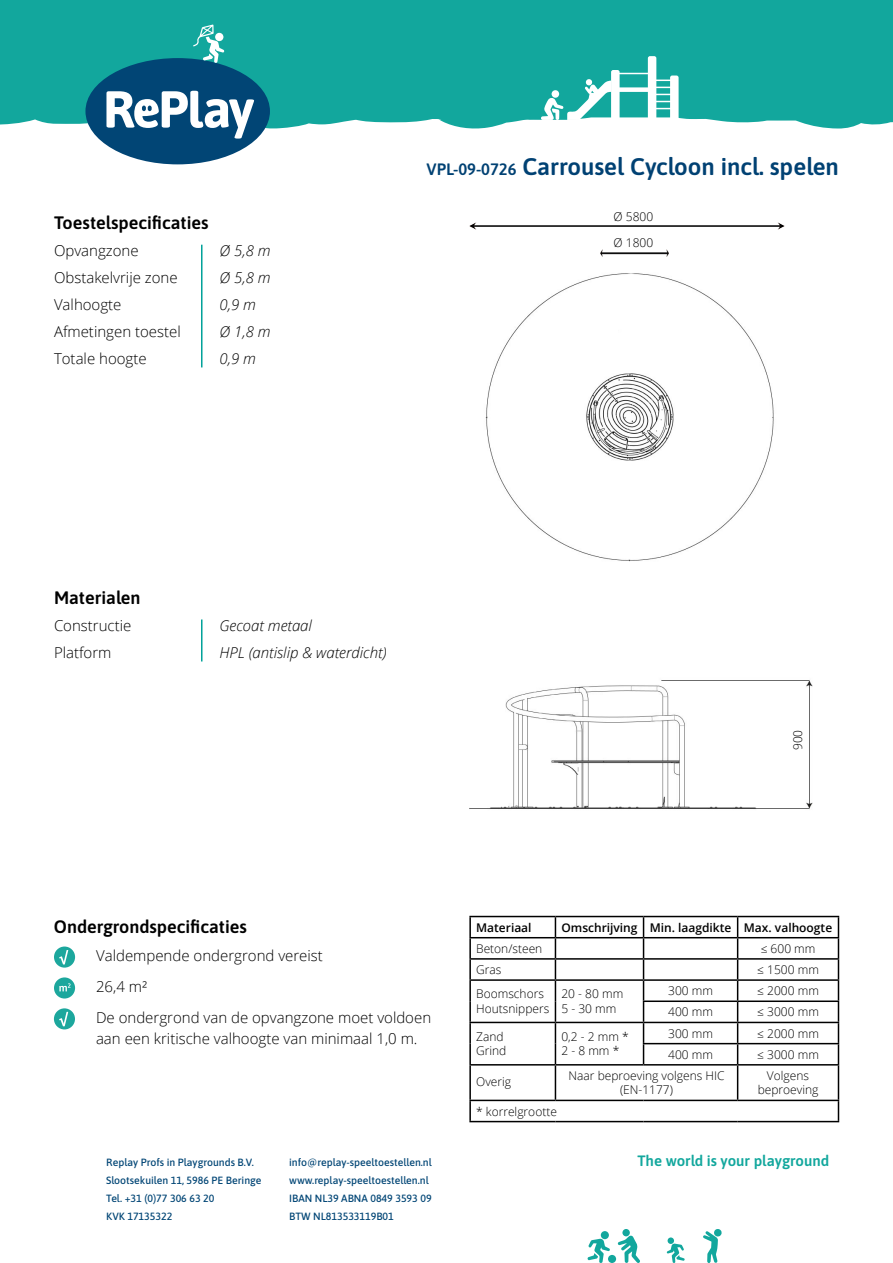
<style>
.page{position:relative;width:893px;height:1263px;background:#fff}
.page>*{position:absolute;margin:0;border:0;box-sizing:border-box;transform-origin:0 0}
.t1{font:600 24px "Asap";color:#004173}
.t2{font:600 18px "Asap";color:#000}
.t3{font:300 15px/27px "Open Sans";color:#000}
.t4{font:italic 300 15px "Open Sans";color:#000}
.t5{font:600 15px "Asap";color:#12a79d}
.t6{font:300 12px/14.4px "Open Sans";color:#000}
.t7{font:600 12px "Open Sans";color:#000}
.t8{font:500 10.5px/18px "Asap";color:#014575}
.s1{font-size:16.5px}
</style>
<div class="page">
<hr style="left:469px;top:916px;width:86px;height:1px;background:#000">
<hr style="left:469px;top:917px;width:2px;height:20px;background:#000">
<hr style="left:555px;top:916px;width:88px;height:1px;background:#000">
<hr style="left:644px;top:916px;width:94px;height:1px;background:#000">
<hr style="left:738px;top:916px;width:101px;height:1px;background:#000">
<hr style="left:469px;top:937px;width:86px;height:1px;background:#000">
<hr style="left:469px;top:938px;width:2px;height:20px;background:#000">
<hr style="left:555px;top:937px;width:88px;height:1px;background:#000">
<hr style="left:644px;top:937px;width:94px;height:1px;background:#000">
<hr style="left:738px;top:937px;width:101px;height:1px;background:#000">
<hr style="left:469px;top:958px;width:86px;height:2px;background:#000">
<svg style="left:469px;top:960px;width:2px;height:19px"></svg>
<hr style="left:555px;top:958px;width:88px;height:2px;background:#000">
<hr style="left:644px;top:958px;width:94px;height:2px;background:#000">
<hr style="left:738px;top:958px;width:101px;height:2px;background:#000">
<hr style="left:469px;top:979px;width:86px;height:2px;background:#000">
<hr style="left:469px;top:981px;width:2px;height:20px;background:#000">
<hr style="left:555px;top:979px;width:88px;height:2px;background:#000">
<hr style="left:644px;top:979px;width:94px;height:2px;background:#000">
<hr style="left:738px;top:979px;width:101px;height:2px;background:#000">
<hr style="left:469px;top:1001px;width:2px;height:21px;background:#000">
<hr style="left:643px;top:1000px;width:95px;height:2px;background:#000">
<hr style="left:738px;top:1000px;width:101px;height:2px;background:#000">
<hr style="left:469px;top:1022px;width:86px;height:1px;background:#000">
<hr style="left:469px;top:1023px;width:2px;height:21px;background:#000">
<hr style="left:555px;top:1022px;width:88px;height:1px;background:#000">
<hr style="left:644px;top:1022px;width:94px;height:1px;background:#000">
<hr style="left:738px;top:1022px;width:101px;height:1px;background:#000">
<hr style="left:469px;top:1044px;width:2px;height:20px;background:#000">
<svg style="left:555px;top:917px;width:1px;height:147px"></svg>
<hr style="left:643px;top:1043px;width:95px;height:1px;background:#000">
<svg style="left:643px;top:917px;width:1px;height:147px"></svg>
<hr style="left:738px;top:1043px;width:101px;height:1px;background:#000">
<svg style="left:737px;top:917px;width:1px;height:147px"></svg>
<svg style="left:838px;top:917px;width:1px;height:147px"></svg>
<hr style="left:469px;top:1064px;width:86px;height:1px;background:#000">
<hr style="left:469px;top:1065px;width:2px;height:35px;background:#000">
<hr style="left:555px;top:1064px;width:88px;height:1px;background:#000">
<hr style="left:555px;top:1065px;width:1px;height:35px;background:#000">
<hr style="left:644px;top:1064px;width:94px;height:1px;background:#000">
<hr style="left:738px;top:1064px;width:101px;height:1px;background:#000">
<hr style="left:737px;top:1065px;width:1px;height:35px;background:#000">
<hr style="left:838px;top:1065px;width:1px;height:35px;background:#000">
<hr style="left:469px;top:1100px;width:86px;height:1px;background:#000">
<hr style="left:469px;top:1101px;width:2px;height:20px;background:#000">
<hr style="left:555px;top:1100px;width:88px;height:1px;background:#000">
<hr style="left:644px;top:1100px;width:94px;height:1px;background:#000">
<hr style="left:738px;top:1100px;width:101px;height:1px;background:#000">
<svg style="left:838px;top:1101px;width:1px;height:20px"></svg>
<hr style="left:469px;top:1121px;width:86px;height:1px;background:#000">
<hr style="left:555px;top:1121px;width:88px;height:1px;background:#000">
<hr style="left:644px;top:1121px;width:94px;height:1px;background:#000">
<hr style="left:738px;top:1121px;width:101px;height:1px;background:#000">
<hr style="left:201px;top:245px;width:1px;height:122px;background:#00a199">
<div style="left:54px;top:946px;width:21px;height:21px;background:#1ca79d;border-radius:50%"></div>
<svg style="left:59px;top:950px;width:9px;height:14px"></svg>
<div style="left:54px;top:977px;width:21px;height:21px;background:#1ca79d;border-radius:50%"></div>
<svg style="left:59px;top:983px;width:12px;height:8px"></svg>
<div style="left:0;top:0;width:893px;height:129px;background:#12a79d"></div>
<svg style="left:703px;top:1229px;width:18px;height:34px"></svg>
<div style="left:608px;top:1255px;width:8px;height:8px;background:#12a79d;border-radius:50%"></div>
<div style="left:601px;top:1231px;width:8px;height:8px;background:#12a79d;border-radius:50%"></div>
<svg style="left:587px;top:1238px;width:23px;height:25px"></svg>
<div style="left:668px;top:1237px;width:6px;height:7px;background:#12a79d;border-radius:50%"></div>
<svg style="left:667px;top:1243px;width:18px;height:20px"></svg>
<svg style="left:618px;top:1235px;width:22px;height:28px"></svg>
<div style="left:622px;top:1229px;width:8px;height:7px;background:#12a79d;border-radius:50%"></div>
<svg style="left:85px;top:24px;width:185px;height:140px"></svg>
<hr style="left:615px;top:73px;width:35px;height:1px;background:#fff">
<div style="left:615px;top:87px;width:35px;height:5px;background:#fff"></div>
<svg style="left:648px;top:56px;width:31px;height:64px"></svg>
<svg style="left:541px;top:70px;width:79px;height:50px"></svg>
<div style="left:552px;top:90px;width:7px;height:8px;background:#fff;border-radius:50%"></div>
<img style="left:485px;top:273px;width:289px;height:289px">
<img style="left:469px;top:680px;width:344px;height:129px">
<img style="left:469px;top:222px;width:315px;height:8px">
<img style="left:600px;top:249px;width:69px;height:7px">
<hr style="left:200px;top:619px;width:3px;height:42px;background:#00a199">
<div style="left:54px;top:1008px;width:21px;height:21px;background:#1ca79d;border-radius:50%"></div>
<svg style="left:59px;top:1012px;width:9px;height:14px"></svg>
<h2 class="t2" style="left:54px;top:210px;width:156px">Toestelspecificaties</h2>
<p class="t3" style="left:54px;top:237px;width:128px">Opvangzone<br>Obstakelvrije zone<br>Valhoogte<br>Afmetingen toestel<br>Totale hoogte</p>
<p class="t4" style="left:220px;top:240px;width:53px">Ø 5,8 m</p>
<p class="t4" style="left:220px;top:267px;width:53px">Ø 5,8 m</p>
<p class="t4" style="left:220px;top:294px;width:38px">0,9 m</p>
<p class="t4" style="left:220px;top:321px;width:53px">Ø 1,8 m</p>
<p class="t4" style="left:220px;top:348px;width:38px">0,9 m</p>
<p class="t1" style="left:426px;top:150px;width:414px"><span class="s1">VPL-09-0726</span> Carrousel Cycloon incl. spelen</p>
<p class="t6" style="left:614px;top:209px;width:41px">Ø 5800</p>
<p class="t6" style="left:614px;top:235px;width:41px">Ø 1800</p>
<h2 class="t2" style="left:54px;top:585px;width:88px">Materialen</h2>
<p class="t3" style="left:54px;top:612px;width:79px">Constructie</p>
<p class="t3" style="left:54px;top:639px;width:59px">Platform</p>
<p class="t4" style="left:220px;top:615px;width:94px">Gecoat metaal</p>
<p class="t4" style="left:220px;top:642px;width:168px">HPL (antislip &amp; waterdicht)</p>
<p class="t6" style="left:790px;top:750px;width:22px;rotate:-90deg">900</p>
<h2 class="t2" style="left:54px;top:914px;width:195px">Ondergrondspecificaties</h2>
<p class="t3" style="left:96px;top:942px;width:228px">Valdempende ondergrond vereist</p>
<p class="t3" style="left:96px;top:973px;width:53px">26,4 m²</p>
<p class="t3" style="left:96px;top:1007px;width:337px;line-height:21px">De ondergrond van de opvangzone moet voldoen aan een kritische valhoogte van minimaal 1,0 m.</p>
<p class="t7" style="left:476px;top:919px;width:57px">Materiaal</p>
<p class="t7" style="left:561px;top:919px;width:272px">Omschrijving Min. laagdikte Max. valhoogte</p>
<p class="t6" style="left:476px;top:941px;width:68px">Beton/steen</p>
<p class="t6" style="left:761px;top:941px;width:56px">≤ 600 mm</p>
<p class="t6" style="left:476px;top:962px;width:27px">Gras</p>
<p class="t6" style="left:757px;top:962px;width:63px">≤ 1500 mm</p>
<p class="t6" style="left:476px;top:986px;width:75px">Boomschors<br>Houtsnippers</p>
<p class="t6" style="left:561px;top:986px;width:63px">20 - 80 mm<br>5 - 30 mm</p>
<p class="t6" style="left:668px;top:983px;width:46px">300 mm</p>
<p class="t6" style="left:757px;top:983px;width:63px">≤ 2000 mm</p>
<p class="t6" style="left:668px;top:1004px;width:46px">400 mm</p>
<p class="t6" style="left:757px;top:1004px;width:63px">≤ 3000 mm</p>
<p class="t6" style="left:476px;top:1029px;width:32px">Zand<br>Grind</p>
<p class="t6" style="left:561px;top:1029px;width:69px">0,2 - 2 mm *<br>2 - 8 mm *</p>
<p class="t6" style="left:668px;top:1026px;width:46px">300 mm</p>
<p class="t6" style="left:757px;top:1026px;width:63px">≤ 2000 mm</p>
<p class="t6" style="left:668px;top:1047px;width:46px">400 mm</p>
<p class="t6" style="left:757px;top:1047px;width:63px">≤ 3000 mm</p>
<p class="t6" style="left:476px;top:1074px;width:36px">Overig</p>
<p class="t6" style="left:568px;top:1068px;width:158px;text-align:center">Naar beproeving volgens HIC (EN-1177)</p>
<p class="t6" style="left:758px;top:1068px;width:62px;text-align:center">Volgens beproeving</p>
<p class="t6" style="left:476px;top:1104px;width:82px">* korrelgrootte</p>
<p class="t8" style="left:106px;top:1153px;width:157px">Replay Profs in Playgrounds B.V.<br>Slootsekuilen 11, 5986 PE Beringe<br>Tel. +31 (0)77 306 63 20<br>KVK 17135322</p>
<p class="t8" style="left:289px;top:1153px;width:144px">info@replay-speeltoestellen.nl www.replay-speeltoestellen.nl<br>IBAN NL39 ABNA 0849 3593 09<br>BTW NL813533119B01</p>
<p class="t5" style="left:638px;top:1151px;width:193px">The world is your playground</p>
</div>
